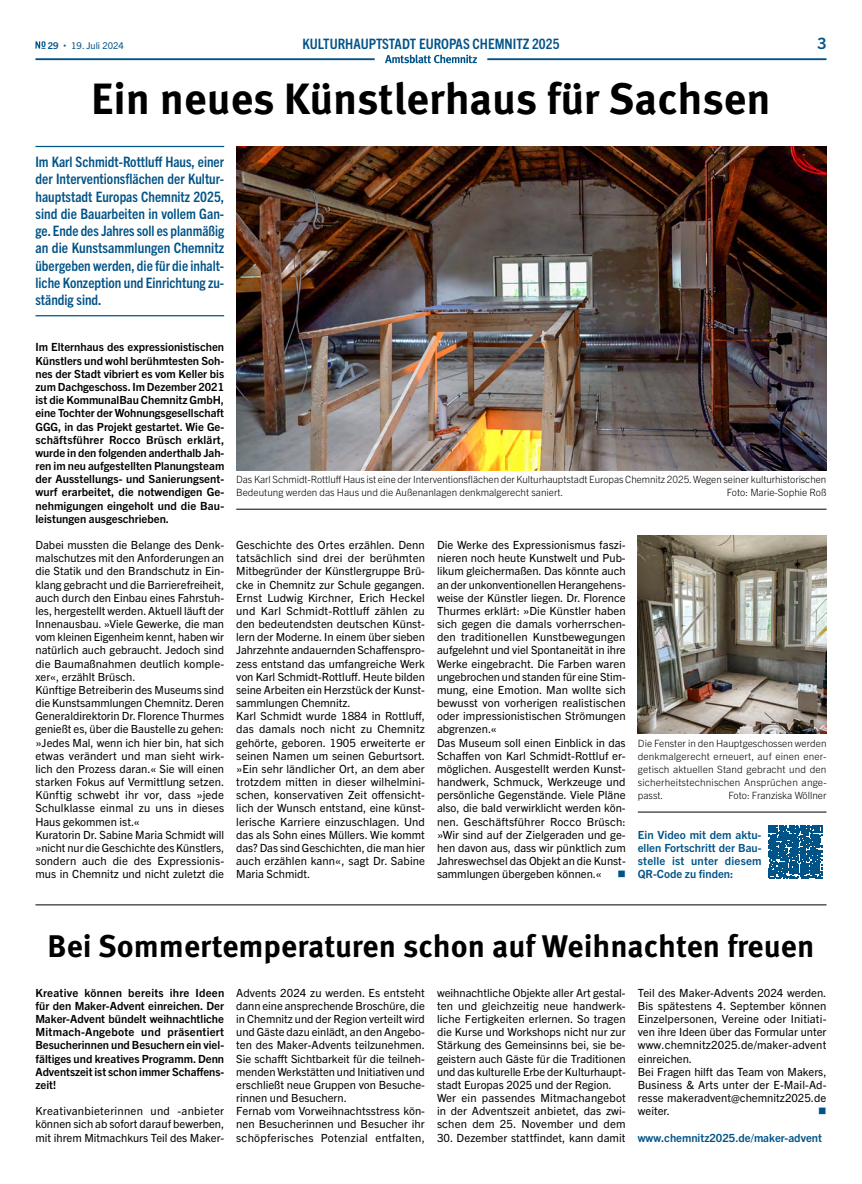
<style>
.page{position:relative;width:862px;height:1184px;background:#fff}
.page>*{position:absolute;margin:0;border:0;box-sizing:border-box;transform-origin:0 0}
.Überschrift_1_Ordnun{font:700 43.75px "Meta Pro";color:#000}
.Überschrift_2_Ordnun{font:700 31.25px "Meta Pro";color:#000}
.t1{font:700 15.62px "Trade Gothic Next LT Pro";color:#005387}
.Teaser_blau_mit_Absa{font:700 condensed 14.38px/17.2px "Trade Gothic Next LT Pro";color:#005387;text-align:justify}
.Rubrikenbezeichnung{font:700 condensed 14.38px "Trade Gothic Next LT Pro";color:#005387}
.Fließtext{font:11.25px/13.1px "Trade Gothic Next LT Pro";color:#000;text-align:justify}
.Teasertext_fett{font:700 11.25px/13.1px "Trade Gothic Next LT Pro";color:#000;text-align:justify}
.Hinweistext_Artikele{font:700 11.25px/13.1px "Trade Gothic Next LT Pro";color:#005387;text-align:justify}
.Fließtext-2{font:11.25px "Wingdings";color:#005387}
.Bildunterschrift_mit{font:300 10px/13.1px "Trade Gothic Next LT Pro";color:#000}
.t2{font:9.38px "Trade Gothic Next LT Pro";color:#005387}
.t3{font:700 9.38px "Trade Gothic Next LT Pro";color:#005387}
</style>
<div class="page">
<svg style="left:35px;top:41px;width:10px;height:8px"></svg>
<hr style="left:35px;top:58px;width:339px;height:2px;background:#005387">
<hr style="left:487px;top:58px;width:339px;height:2px;background:#005387">
<svg style="left:385px;top:55px;width:92px;height:8px"></svg>
<hr style="left:35px;top:146px;width:189px;height:1px;background:#005387">
<hr style="left:35px;top:315px;width:189px;height:1px;background:#005387">
<img style="left:236px;top:147px;width:590px;height:323px">
<hr style="left:236px;top:509px;width:590px;height:1px;background:#000">
<svg style="left:768px;top:825px;width:53px;height:53px;background:#216996"></svg>
<img style="left:637px;top:536px;width:189px;height:197px">
<hr style="left:637px;top:811px;width:189px;height:1px;background:#000">
<hr style="left:35px;top:904px;width:791px;height:1px;background:#000">
<p class="t3" style="left:48px;top:39px;width:12px">29</p>
<p class="t2" style="left:71px;top:39px;width:54px">19. Juli 2024</p>
<p class="Rubrikenbezeichnung" style="left:302px;top:34px;width:258px">KULTURHAUPTSTADT EUROPAS CHEMNITZ 2025</p>
<h3 class="t1" style="left:817px;top:32px;width:10px">3</h3>
<p class="Überschrift_1_Ordnun" style="left:91px;top:65px;width:680px">Ein neues Künstlerhaus für Sachsen</p>
<p class="Teaser_blau_mit_Absa" style="left:35px;top:152px;width:190px">Im Karl Schmidt-Rottluff Haus, einer der Interventionsflächen der Kultur&shy;hauptstadt Europas Chemnitz 2025, sind die Bauarbeiten in vollem Gan&shy;ge. Ende des Jahres soll es planmäßig an die Kunstsammlungen Chemnitz übergeben werden, die für die inhalt&shy;liche Konzeption und Einrichtung zu&shy;ständig sind.</p>
<p class="Teasertext_fett" style="left:35px;top:340px;width:190px">Im Elternhaus des expressionistischen Künstlers und wohl berühmtesten Soh&shy;nes der Stadt vibriert es vom Keller bis zum Dachgeschoss. Im Dezember 2021 ist die KommunalBau Chemnitz GmbH, eine Tochter der Wohnungsgesellschaft GGG, in das Projekt gestartet. Wie Ge&shy;schäftsführer Rocco Brüsch erklärt, wurde in den folgenden anderthalb Jah&shy;ren im neu aufgestellten Planungsteam der Ausstellungs- und Sanierungsent&shy;wurf erarbeitet, die notwendigen Ge&shy;nehmigungen eingeholt und die Bau&shy;leistungen ausgeschrieben.</p>
<p class="Fließtext" style="left:35px;top:537px;width:190px">Dabei mussten die Belange des Denk&shy;malschutzes mit den Anforderungen an die Statik und den Brandschutz in Ein&shy;klang gebracht und die Barrierefreiheit, auch durch den Einbau eines Fahrstuh&shy;les, hergestellt werden. Aktuell läuft der Innenausbau. »Viele Gewerke, die man vom kleinen Eigenheim kennt, haben wir natürlich auch gebraucht. Jedoch sind die Baumaßnahmen deutlich komple&shy;xer«, erzählt Brüsch.</p>
<p class="Fließtext" style="left:35px;top:682px;width:190px">Künftige Betreiberin des Museums sind die Kunstsammlungen Chemnitz. Deren Generaldirektorin Dr. Florence Thurmes genießt es, über die Baustelle zu gehen: »Jedes Mal, wenn ich hier bin, hat sich etwas verändert und man sieht wirk&shy;lich den Prozess daran.« Sie will einen starken Fokus auf Vermittlung setzen.<br>Künftig schwebt ihr vor, dass »jede Schulklasse einmal zu uns in dieses Haus gekommen ist.«</p>
<p class="Fließtext" style="left:35px;top:827px;width:190px">Kuratorin Dr. Sabine Maria Schmidt will »nicht nur die Geschichte des Künstlers, sondern auch die des Expressionis&shy;mus in Chemnitz und nicht zuletzt die</p>
<p class="Bildunterschrift_mit" style="left:236px;top:472px;width:591px">Das Karl Schmidt-Rottluff Haus ist eine der Interventionsflächen der Kulturhauptstadt Europas Chemnitz 2025. Wegen seiner kulturhistorischen<br>Bedeutung werden das Haus und die Außenanlagen denkmalgerecht saniert.</p>
<p class="Bildunterschrift_mit" style="left:726px;top:485px;width:101px">Foto: Marie-Sophie Roß</p>
<p class="Fließtext" style="left:236px;top:537px;width:190px">Geschichte des Ortes erzählen. Denn tatsächlich sind drei der berühmten Mitbegründer der Künstlergruppe Brü&shy;cke in Chemnitz zur Schule gegangen.<br>Ernst Ludwig Kirchner, Erich Heckel und Karl Schmidt-Rottluff zählen zu den bedeutendsten deutschen Künst&shy;lern der Moderne. In einem über sieben Jahrzehnte andauernden Schaffenspro&shy;zess entstand das umfangreiche Werk von Karl Schmidt-Rottluff. Heute bilden seine Arbeiten ein Herzstück der Kunst&shy;sammlungen Chemnitz.</p>
<p class="Fließtext" style="left:236px;top:708px;width:190px">Karl Schmidt wurde 1884 in Rottluff, das damals noch nicht zu Chemnitz gehörte, geboren. 1905 erweiterte er seinen Namen um seinen Geburtsort. »Ein sehr ländlicher Ort, an dem aber trotzdem mitten in dieser wilhelmini&shy;schen, konservativen Zeit offensicht&shy;lich der Wunsch entstand, eine künst&shy;lerische Karriere einzuschlagen. Und das als Sohn eines Müllers. Wie kommt das? Das sind Geschichten, die man hier auch erzählen kann«, sagt Dr. Sabine Maria Schmidt.</p>
<p class="Fließtext" style="left:437px;top:537px;width:190px">Die Werke des Expressionismus faszi&shy;nieren noch heute Kunstwelt und Pub&shy;likum gleichermaßen. Das könnte auch an der unkonventionellen Herangehens&shy;weise der Künstler liegen. Dr. Florence Thurmes erklärt: »Die Künstler haben sich gegen die damals vorherrschen&shy;den traditionellen Kunstbewegungen aufgelehnt und viel Spontaneität in ihre Werke eingebracht. Die Farben waren ungebrochen und standen für eine Stim&shy;mung, eine Emotion. Man wollte sich bewusst von vorherigen realistischen oder impressionistischen Strömungen abgrenzen.«</p>
<p class="Fließtext" style="left:437px;top:735px;width:190px">Das Museum soll einen Einblick in das Schaffen von Karl Schmidt-Rottluf er&shy;möglichen. Ausgestellt werden Kunst&shy;handwerk, Schmuck, Werkzeuge und persönliche Gegenstände. Viele Pläne also, die bald verwirklicht werden kön&shy;nen. Geschäftsführer Rocco Brüsch: »Wir sind auf der Zielgeraden und ge&shy;hen davon aus, dass wir pünktlich zum Jahreswechsel das Objekt an die Kunst&shy;sammlungen übergeben können.«</p>
<p class="Fließtext-2" style="left:617px;top:868px;width:10px">■</p>
<p class="Bildunterschrift_mit" style="left:637px;top:735px;width:190px;text-align:justify">Die Fenster in den Hauptgeschossen werden denkmalgerecht erneuert, auf einen ener&shy;getisch aktuellen Stand gebracht und den sicherheitstechnischen Ansprüchen ange&shy;passt.</p>
<p class="Bildunterschrift_mit" style="left:728px;top:788px;width:99px">Foto: Franziska Wöllner</p>
<p class="Hinweistext_Artikele" style="left:637px;top:827px;width:125px">Ein Video mit dem aktu&shy;ellen Fortschritt der Bau&shy;stelle ist unter diesem QR-Code zu finden:</p>
<p class="Überschrift_2_Ordnun" style="left:48px;top:922px;width:767px">Bei Sommertemperaturen schon auf Weihnachten freuen</p>
<p class="Teasertext_fett" style="left:35px;top:985px;width:190px">Kreative können bereits ihre Ideen für den Maker-Advent einreichen. Der Maker-Advent bündelt weihnachtliche Mitmach-Angebote und präsentiert Besucherinnen und Besuchern ein viel&shy;fältiges und kreatives Programm. Denn Adventszeit ist schon immer Schaffens&shy;zeit!</p>
<p class="Fließtext" style="left:35px;top:1103px;width:190px">Kreativanbieterinnen und -anbieter können sich ab sofort darauf bewerben, mit ihrem Mitmachkurs Teil des Maker-</p>
<p class="Fließtext" style="left:236px;top:985px;width:190px">Advents 2024 zu werden. Es entsteht dann eine ansprechende Broschüre, die in Chemnitz und der Region verteilt wird und Gäste dazu einlädt, an den Angebo&shy;ten des Maker-Advents teilzunehmen.<br>Sie schafft Sichtbarkeit für die teilneh&shy;menden Werkstätten und Initiativen und erschließt neue Gruppen von Besuche&shy;rinnen und Besuchern.</p>
<p class="Fließtext" style="left:236px;top:1103px;width:190px">Fernab vom Vorweihnachtsstress kön&shy;nen Besucherinnen und Besucher ihr schöpferisches Potenzial entfalten,</p>
<p class="Fließtext" style="left:437px;top:985px;width:190px">weihnachtliche Objekte aller Art gestal&shy;ten und gleichzeitig neue handwerk&shy;liche Fertigkeiten erlernen. So tragen die Kurse und Workshops nicht nur zur Stärkung des Gemeinsinns bei, sie be&shy;geistern auch Gäste für die Traditionen und das kulturelle Erbe der Kulturhaupt&shy;stadt Europas 2025 und der Region.</p>
<p class="Fließtext" style="left:437px;top:1090px;width:190px">Wer ein passendes Mitmachangebot in der Adventszeit anbietet, das zwi&shy;schen dem 25. November und dem</p>
<p class="Fließtext" style="left:437px;top:1130px;width:190px">30. Dezember stattfindet, kann damit</p>
<p class="Fließtext" style="left:637px;top:985px;width:190px">Teil des Maker-Advents 2024 werden.<br>Bis spätestens 4. September können Einzelpersonen, Vereine oder Initiati&shy;ven ihre Ideen über das Formular unter www.chemnitz2025.de/maker-advent einreichen.</p>
<p class="Fließtext" style="left:637px;top:1064px;width:190px">Bei Fragen hilft das Team von Makers, Business &amp; Arts unter der E-Mail-Ad&shy;resse makeradvent@chemnitz2025.de weiter.</p>
<p class="Fließtext-2" style="left:817px;top:1105px;width:10px">■</p>
<p class="Hinweistext_Artikele" style="left:637px;top:1130px;width:185px">www.chemnitz2025.de/maker-advent</p>
</div>
